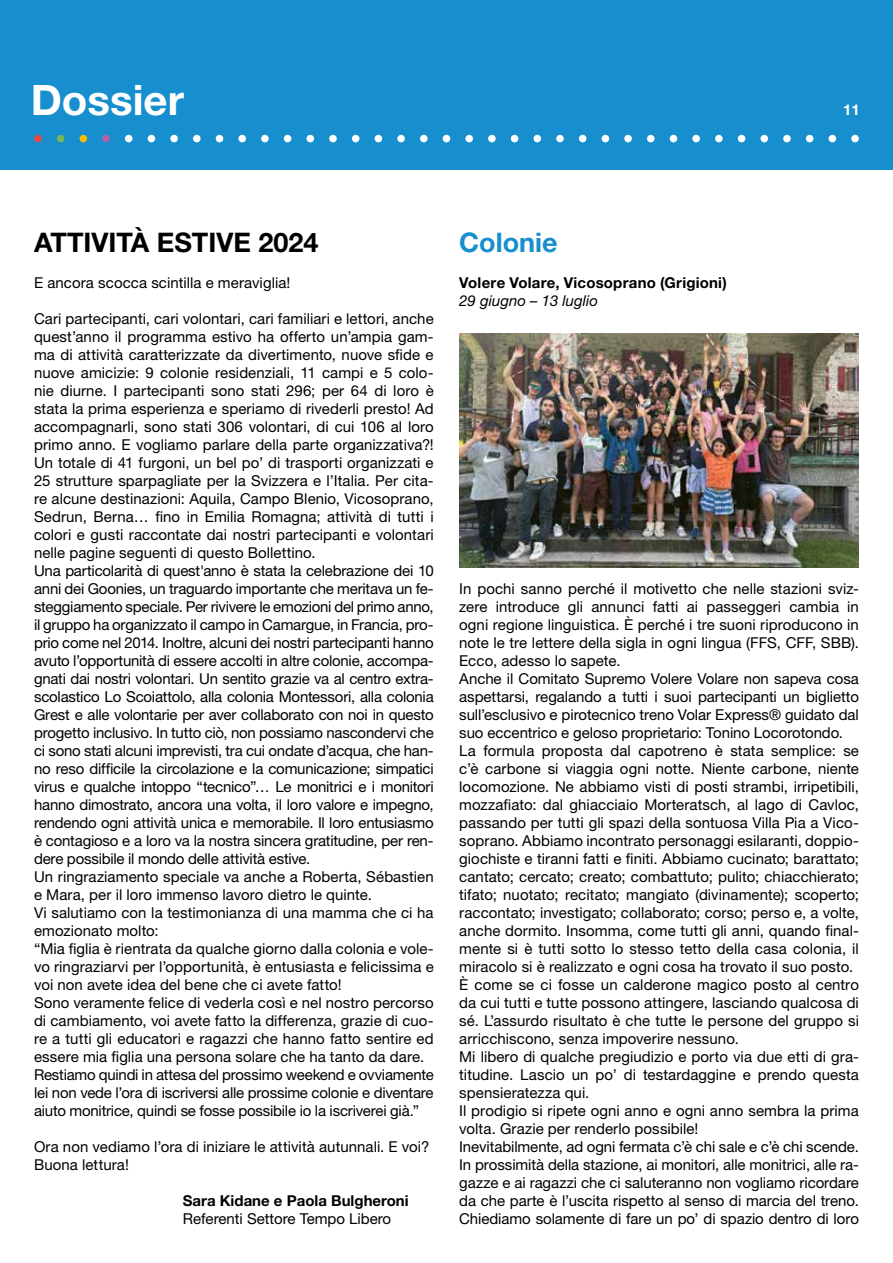
<style>
.page{position:relative;width:893px;height:1263px;background:#fff}
.page>*{position:absolute;margin:0;border:0;box-sizing:border-box;transform-origin:0 0}
.t1{font:700 42px "Helvetica Neue LT Pro";color:#fff}
.t2{font:700 27px "Helvetica Neue LT Pro";color:#000}
.t3{font:700 27px "Helvetica Neue LT Pro";color:#178ece}
.t4{font:15px/18px "Helvetica Neue LT Pro";color:#000}
.t5{font:700 15px "Helvetica Neue LT Pro";letter-spacing:.01em;color:#000}
.t6{font:italic 15px "Helvetica Neue LT Pro";color:#000}
.t7{font:700 15px "Helvetica Neue LT Pro";color:#fff}
</style>
<div class="page">
<div style="left:0;top:0;width:893px;height:170px;background:#178ece"></div>
<div style="left:284px;top:135px;width:7px;height:7px;background:#fff;border-radius:50%"></div>
<div style="left:261px;top:135px;width:8px;height:7px;background:#fff;border-radius:50%"></div>
<div style="left:307px;top:135px;width:7px;height:7px;background:#fff;border-radius:50%"></div>
<div style="left:238px;top:135px;width:8px;height:7px;background:#fff;border-radius:50%"></div>
<div style="left:329px;top:135px;width:8px;height:7px;background:#fff;border-radius:50%"></div>
<div style="left:375px;top:135px;width:7px;height:7px;background:#fff;border-radius:50%"></div>
<div style="left:397px;top:135px;width:8px;height:7px;background:#fff;border-radius:50%"></div>
<div style="left:352px;top:135px;width:7px;height:7px;background:#fff;border-radius:50%"></div>
<div style="left:216px;top:135px;width:7px;height:7px;background:#fff;border-radius:50%"></div>
<div style="left:80px;top:135px;width:7px;height:7px;background:#fbba00;border-radius:50%"></div>
<div style="left:420px;top:135px;width:8px;height:7px;background:#fff;border-radius:50%"></div>
<div style="left:851px;top:135px;width:8px;height:7px;background:#fff;border-radius:50%"></div>
<div style="left:57px;top:135px;width:7px;height:7px;background:#74b956;border-radius:50%"></div>
<div style="left:34px;top:135px;width:8px;height:7px;background:#e94a41;border-radius:50%"></div>
<div style="left:148px;top:135px;width:7px;height:7px;background:#fff;border-radius:50%"></div>
<div style="left:170px;top:135px;width:8px;height:7px;background:#fff;border-radius:50%"></div>
<div style="left:125px;top:135px;width:7px;height:7px;background:#fff;border-radius:50%"></div>
<div style="left:193px;top:135px;width:8px;height:7px;background:#fff;border-radius:50%"></div>
<div style="left:102px;top:135px;width:8px;height:7px;background:#b164a5;border-radius:50%"></div>
<div style="left:692px;top:135px;width:8px;height:7px;background:#fff;border-radius:50%"></div>
<div style="left:715px;top:135px;width:8px;height:7px;background:#fff;border-radius:50%"></div>
<div style="left:738px;top:135px;width:7px;height:7px;background:#fff;border-radius:50%"></div>
<div style="left:670px;top:135px;width:7px;height:7px;background:#fff;border-radius:50%"></div>
<div style="left:647px;top:135px;width:8px;height:7px;background:#fff;border-radius:50%"></div>
<div style="left:806px;top:135px;width:7px;height:7px;background:#fff;border-radius:50%"></div>
<div style="left:829px;top:135px;width:7px;height:7px;background:#fff;border-radius:50%"></div>
<div style="left:783px;top:135px;width:8px;height:7px;background:#fff;border-radius:50%"></div>
<div style="left:443px;top:135px;width:7px;height:7px;background:#fff;border-radius:50%"></div>
<div style="left:760px;top:135px;width:8px;height:7px;background:#fff;border-radius:50%"></div>
<div style="left:488px;top:135px;width:8px;height:7px;background:#fff;border-radius:50%"></div>
<div style="left:511px;top:135px;width:7px;height:7px;background:#fff;border-radius:50%"></div>
<div style="left:465px;top:135px;width:8px;height:7px;background:#fff;border-radius:50%"></div>
<div style="left:533px;top:135px;width:8px;height:7px;background:#fff;border-radius:50%"></div>
<div style="left:624px;top:135px;width:8px;height:7px;background:#fff;border-radius:50%"></div>
<div style="left:556px;top:135px;width:8px;height:7px;background:#fff;border-radius:50%"></div>
<div style="left:602px;top:135px;width:7px;height:7px;background:#fff;border-radius:50%"></div>
<div style="left:579px;top:135px;width:7px;height:7px;background:#fff;border-radius:50%"></div>
<img style="left:459px;top:333px;width:400px;height:234px">
<h1 class="t1" style="left:31px;top:74px;width:155px">Dossier</h1>
<p class="t7" style="left:843px;top:101px;width:18px">11</p>
<h2 class="t2" style="left:34px;top:226px;width:286px">ATTIVITÀ ESTIVE 2024</h2>
<p class="t4" style="left:34px;top:273px;width:258px">E ancora scocca scintilla e meraviglia!</p>
<p class="t4" style="left:34px;top:309px;width:401px">Cari partecipanti, cari volontari, cari familiari e lettori, anche quest’anno il programma estivo ha offerto un’ampia gam&shy;ma di attività caratterizzate da divertimento, nuove sfide e nuove amicizie: 9 colonie residenziali, 11 campi e 5 colo&shy;nie diurne. I partecipanti sono stati 296; per 64 di loro è stata la prima esperienza e speriamo di rivederli presto! Ad accompagnarli, sono stati 306 volontari, di cui 106 al loro primo anno. E vogliamo parlare della parte organizzativa?!<br>Un totale di 41 furgoni, un bel po’ di trasporti organizzati e 25 strutture sparpagliate per la Svizzera e l’Italia. Per cita&shy;re alcune destinazioni: Aquila, Campo Blenio, Vicosoprano, Sedrun, Berna… fino in Emilia Romagna; attività di tutti i colori e gusti raccontate dai nostri partecipanti e volontari nelle pagine seguenti di questo Bollettino.<br>Una particolarità di quest'anno è stata la celebrazione dei 10 anni dei Goonies, un traguardo importante che meritava un fe&shy;steggiamento speciale. Per rivivere le emozioni del primo anno, il gruppo ha organizzato il campo in Camargue, in Francia, pro&shy;prio come nel 2014. Inoltre, alcuni dei nostri partecipanti hanno avuto l’opportunità di essere accolti in altre colonie, accompa&shy;gnati dai nostri volontari. Un sentito grazie va al centro extra&shy;scolastico Lo Scoiattolo, alla colonia Montessori, alla colonia Grest e alle volontarie per aver collaborato con noi in questo progetto inclusivo. In tutto ciò, non possiamo nascondervi che ci sono stati alcuni imprevisti, tra cui ondate d’acqua, che han&shy;no reso difficile la circolazione e la comunicazione; simpatici virus e qualche intoppo “tecnico”… Le monitrici e i monitori hanno dimostrato, ancora una volta, il loro valore e impegno, rendendo ogni attività unica e memorabile. Il loro entusiasmo è contagioso e a loro va la nostra sincera gratitudine, per ren&shy;dere possibile il mondo delle attività estive.<br>Un ringraziamento speciale va anche a Roberta, Sébastien e Mara, per il loro immenso lavoro dietro le quinte.<br>Vi salutiamo con la testimonianza di una mamma che ci ha emozionato molto:<br>“Mia figlia è rientrata da qualche giorno dalla colonia e vole&shy;vo ringraziarvi per l’opportunità, è entusiasta e felicissima e voi non avete idea del bene che ci avete fatto!<br>Sono veramente felice di vederla così e nel nostro percorso di cambiamento, voi avete fatto la differenza, grazie di cuo&shy;re a tutti gli educatori e ragazzi che hanno fatto sentire ed essere mia figlia una persona solare che ha tanto da dare.<br>Restiamo quindi in attesa del prossimo weekend e ovviamente lei non vede l’ora di iscriversi alle prossime colonie e diventare aiuto monitrice, quindi se fosse possibile io la iscriverei già.”</p>
<p class="t4" style="left:34px;top:1137px;width:397px">Ora non vediamo l’ora di iniziare le attività autunnali. E voi?<br>Buona lettura!</p>
<p class="t5" style="left:183px;top:1191px;width:227px">Sara Kidane e Paola Bulgheroni</p>
<p class="t4" style="left:183px;top:1209px;width:210px">Referenti Settore Tempo Libero</p>
<h2 class="t3" style="left:459px;top:226px;width:100px">Colonie</h2>
<p class="t5" style="left:459px;top:273px;width:269px">Volere Volare, Vicosoprano (Grigioni)</p>
<p class="t6" style="left:459px;top:291px;width:140px">29 giugno – 13 luglio</p>
<p class="t4" style="left:459px;top:579px;width:401px">In pochi sanno perché il motivetto che nelle stazioni sviz&shy;zere introduce gli annunci fatti ai passeggeri cambia in ogni regione linguistica. È perché i tre suoni riproducono in note le tre lettere della sigla in ogni lingua (FFS, CFF, SBB).<br>Ecco, adesso lo sapete.<br>Anche il Comitato Supremo Volere Volare non sapeva cosa aspettarsi, regalando a tutti i suoi partecipanti un biglietto sull’esclusivo e pirotecnico treno Volar Express® guidato dal suo eccentrico e geloso proprietario: Tonino Locorotondo.<br>La formula proposta dal capotreno è stata semplice: se c’è carbone si viaggia ogni notte. Niente carbone, niente locomozione. Ne abbiamo visti di posti strambi, irripetibili, mozzafiato: dal ghiacciaio Morteratsch, al lago di Cavloc, passando per tutti gli spazi della sontuosa Villa Pia a Vico&shy;soprano. Abbiamo incontrato personaggi esilaranti, doppio&shy;giochiste e tiranni fatti e finiti. Abbiamo cucinato; barattato; cantato; cercato; creato; combattuto; pulito; chiacchierato; tifato; nuotato; recitato; mangiato (divinamente); scoperto; raccontato; investigato; collaborato; corso; perso e, a volte, anche dormito. Insomma, come tutti gli anni, quando final&shy;mente si è tutti sotto lo stesso tetto della casa colonia, il miracolo si è realizzato e ogni cosa ha trovato il suo posto.<br>È come se ci fosse un calderone magico posto al centro da cui tutti e tutte possono attingere, lasciando qualcosa di sé. L’assurdo risultato è che tutte le persone del gruppo si arricchiscono, senza impoverire nessuno.<br>Mi libero di qualche pregiudizio e porto via due etti di gra&shy;titudine. Lascio un po’ di testardaggine e prendo questa spensieratezza qui.<br>Il prodigio si ripete ogni anno e ogni anno sembra la prima volta. Grazie per renderlo possibile!<br>Inevitabilmente, ad ogni fermata c’è chi sale e c’è chi scende.<br>In prossimità della stazione, ai monitori, alle monitrici, alle ra&shy;gazze e ai ragazzi che ci saluteranno non vogliamo ricordare da che parte è l’uscita rispetto al senso di marcia del treno.<br>Chiediamo solamente di fare un po’ di spazio dentro di loro</p>
</div>
